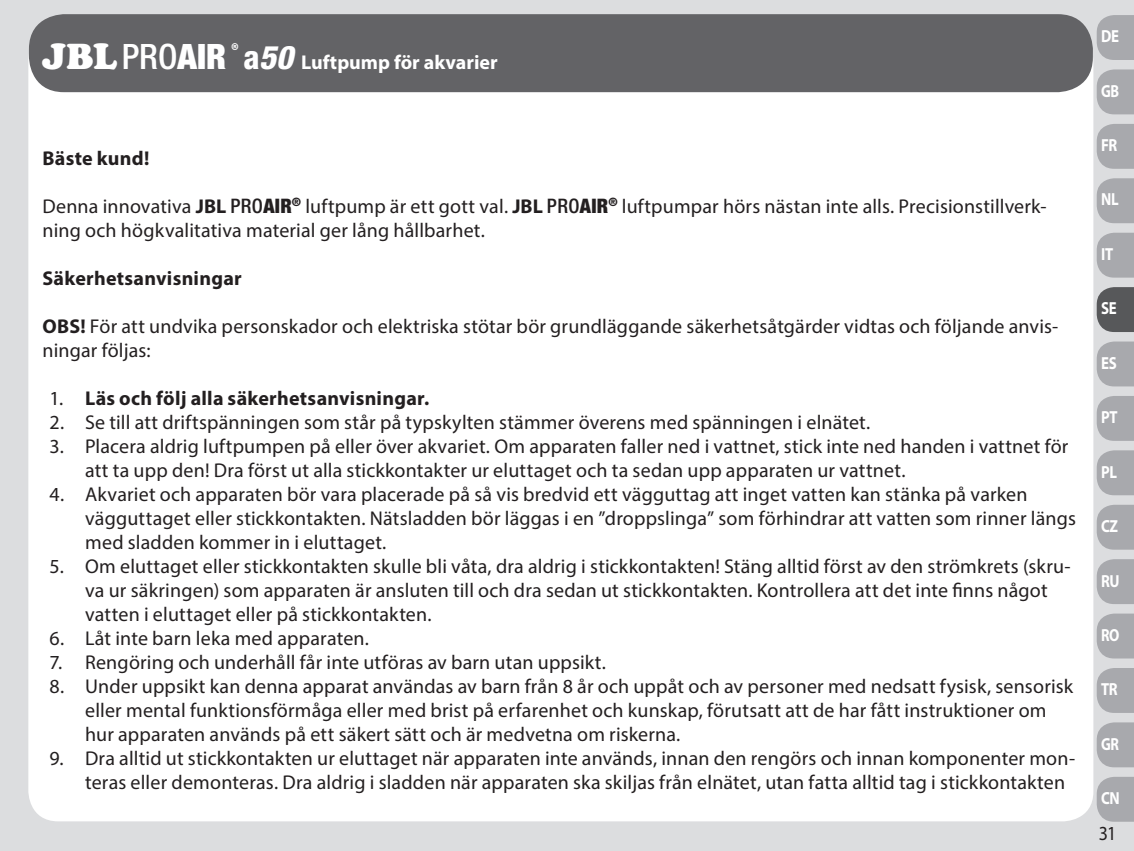
<style>
.page{position:relative;width:1134px;height:851px;background:#fff}
.page>*{position:absolute;margin:0;border:0;box-sizing:border-box;transform-origin:0 0}
.t1{font:20px/24px "Myriad Pro";letter-spacing:.01em;color:#231f20}
.t2{font:700 20px "Myriad Pro";letter-spacing:.015em;color:#231f20}
.t3{font:700 20px "Myriad Pro";color:#fff}
.t4{font:20px "Myriad Pro";letter-spacing:.01em;color:#231f20;scale:.9 1}
.t5{font:700 17.5px "Myriad Pro";letter-spacing:-.025em;color:#fff;scale:.85 1}
.t6{font:700 17.5px "Myriad Pro";letter-spacing:-.025em;color:#fff;scale:.82 1}
.s1{font-family:"Cooper";font-weight:900;font-size:37.5px}
.s2{font-family:"Helvetica Neue LT Pro";font-weight:500;font-stretch:condensed;font-size:35px}
.s3{font-family:"Helvetica Neue LT Pro";font-weight:900;font-stretch:condensed;font-size:35px}
.s4{font-family:"Helvetica Neue LT Pro";font-weight:800;font-stretch:condensed;font-size:32.5px}
.s5{font-family:"Helvetica Neue LT Pro";font-weight:800;font-style:italic;font-stretch:condensed;font-size:32.5px}
.s6{font-weight:700}
.s7{font-family:"Helvetica Neue LT Pro";font-weight:500;font-stretch:condensed}
.s8{font-family:"Helvetica Neue LT Pro";font-weight:900;font-stretch:condensed}
.s9{font-weight:400}
</style>
<div class="page">
<div style="left:0;top:0;width:1134px;height:850px;background:#dcdddf"></div>
<div style="left:28px;top:30px;width:1065px;height:791px;background:#fff;border-radius:30px"></div>
<div style="left:29px;top:14px;width:1064px;height:78px;background:#636366;border-radius:35px"></div>
<svg style="left:1097px;top:15px;width:37px;height:45px;background:#abacb0"></svg>
<svg style="left:1097px;top:69px;width:37px;height:45px;background:#abacb0"></svg>
<svg style="left:1097px;top:124px;width:37px;height:45px;background:#abacb0"></svg>
<svg style="left:1097px;top:178px;width:37px;height:45px;background:#abacb0"></svg>
<svg style="left:1097px;top:233px;width:37px;height:44px;background:#abacb0"></svg>
<svg style="left:1097px;top:287px;width:37px;height:45px;background:#606163"></svg>
<svg style="left:1097px;top:341px;width:37px;height:45px;background:#acadb0"></svg>
<svg style="left:1097px;top:396px;width:37px;height:45px;background:#abacb0"></svg>
<svg style="left:1097px;top:450px;width:37px;height:45px;background:#abacb0"></svg>
<svg style="left:1097px;top:504px;width:37px;height:45px;background:#acadb1"></svg>
<svg style="left:1097px;top:559px;width:37px;height:45px;background:#abacb0"></svg>
<svg style="left:1097px;top:613px;width:37px;height:45px;background:#acadb0"></svg>
<svg style="left:1097px;top:668px;width:37px;height:44px;background:#abacb0"></svg>
<svg style="left:1097px;top:722px;width:37px;height:45px;background:#abacb0"></svg>
<svg style="left:1097px;top:777px;width:37px;height:44px;background:#abacb0"></svg>
<p class="t3" style="left:43px;top:49px;width:457px"><span class="s1">JBL</span><span class="s2">PRO</span><span class="s3">AIR</span> <sup>®</sup> <span class="s4">a</span><span class="s5">50</span> Luftpump för akvarier</p>
<p class="t2" style="left:43px;top:145px;width:109px">Bäste kund!</p>
<p class="t1" style="left:43px;top:194px;width:1005px">Denna innovativa <span class="s6">JBL</span> <span class="s7">PRO</span><span class="s8">AIR</span><sup>®</sup> luftpump är ett gott val. <span class="s6">JBL</span> <span class="s7">PRO</span><span class="s8">AIR</span><sup>®</sup> luftpumpar hörs nästan inte alls. Precisionstillverk&shy;ning och högkvalitativa material ger lång hållbarhet.</p>
<p class="t2" style="left:43px;top:265px;width:201px">Säkerhetsanvisningar</p>
<p class="t1" style="left:43px;top:314px;width:1017px"><span class="s6">OBS!</span> För att undvika personskador och elektriska stötar bör grundläggande säkerhetsåtgärder vidtas och följande anvis&shy;ningar följas:</p>
<p class="t2" style="left:50px;top:385px;width:381px"><span class="s9">1.</span> Läs och följ alla säkerhetsanvisningar.</p>
<p class="t1" style="left:50px;top:410px;width:822px">2. Se till att driftspänningen som står på typskylten stämmer överens med spänningen i elnätet.</p>
<p class="t1" style="left:85px;top:434px;width:985px;text-indent:-35px">3. Placera aldrig luftpumpen på eller över akvariet. Om apparaten faller ned i vattnet, stick inte ned handen i vattnet för att ta upp den! Dra först ut alla stickkontakter ur eluttaget och ta sedan upp apparaten ur vattnet.</p>
<p class="t1" style="left:85px;top:482px;width:992px;text-indent:-35px">4. Akvariet och apparaten bör vara placerade på så vis bredvid ett vägguttag att inget vatten kan stänka på varken vägguttaget eller stickkontakten. Nätsladden bör läggas i en ”droppslinga” som förhindrar att vatten som rinner längs med sladden kommer in i eluttaget.</p>
<p class="t1" style="left:85px;top:554px;width:987px;text-indent:-35px">5. Om eluttaget eller stickkontakten skulle bli våta, dra aldrig i stickkontakten! Stäng alltid först av den strömkrets (skru&shy;va ur säkringen) som apparaten är ansluten till och dra sedan ut stickkontakten. Kontrollera att det inte finns något vatten i eluttaget eller på stickkontakten.</p>
<p class="t1" style="left:50px;top:626px;width:321px">6. Låt inte barn leka med apparaten.</p>
<p class="t1" style="left:50px;top:650px;width:558px">7. Rengöring och underhåll får inte utföras av barn utan uppsikt.</p>
<p class="t1" style="left:85px;top:674px;width:990px;text-indent:-35px">8. Under uppsikt kan denna apparat användas av barn från 8 år och uppåt och av personer med nedsatt fysisk, sensorisk eller mental funktionsförmåga eller med brist på erfarenhet och kunskap, förutsatt att de har fått instruktioner om hur apparaten används på ett säkert sätt och är medvetna om riskerna.</p>
<p class="t1" style="left:85px;top:746px;width:991px;text-indent:-35px">9. Dra alltid ut stickkontakten ur eluttaget när apparaten inte används, innan den rengörs och innan komponenter mon&shy;teras eller demonteras. Dra aldrig i sladden när apparaten ska skiljas från elnätet, utan fatta alltid tag i stickkontakten</p>
<p class="t5" style="left:1101px;top:25px;width:23px">DE</p>
<p class="t6" style="left:1101px;top:79px;width:24px">GB</p>
<p class="t5" style="left:1101px;top:134px;width:21px">FR</p>
<p class="t5" style="left:1101px;top:188px;width:22px">NL</p>
<p class="t5" style="left:1101px;top:242px;width:16px">IT</p>
<p class="t5" style="left:1101px;top:297px;width:20px">SE</p>
<p class="t5" style="left:1101px;top:351px;width:20px">ES</p>
<p class="t5" style="left:1101px;top:406px;width:21px">PT</p>
<p class="t5" style="left:1101px;top:460px;width:20px">PL</p>
<p class="t5" style="left:1101px;top:514px;width:22px">CZ</p>
<p class="t5" style="left:1101px;top:569px;width:23px">RU</p>
<p class="t6" style="left:1101px;top:623px;width:24px">RO</p>
<p class="t5" style="left:1101px;top:678px;width:21px">TR</p>
<p class="t6" style="left:1101px;top:732px;width:23px">GR</p>
<p class="t5" style="left:1101px;top:786px;width:24px">CN</p>
<p class="t4" style="left:1099px;top:821px;width:21px">31</p>
</div>
